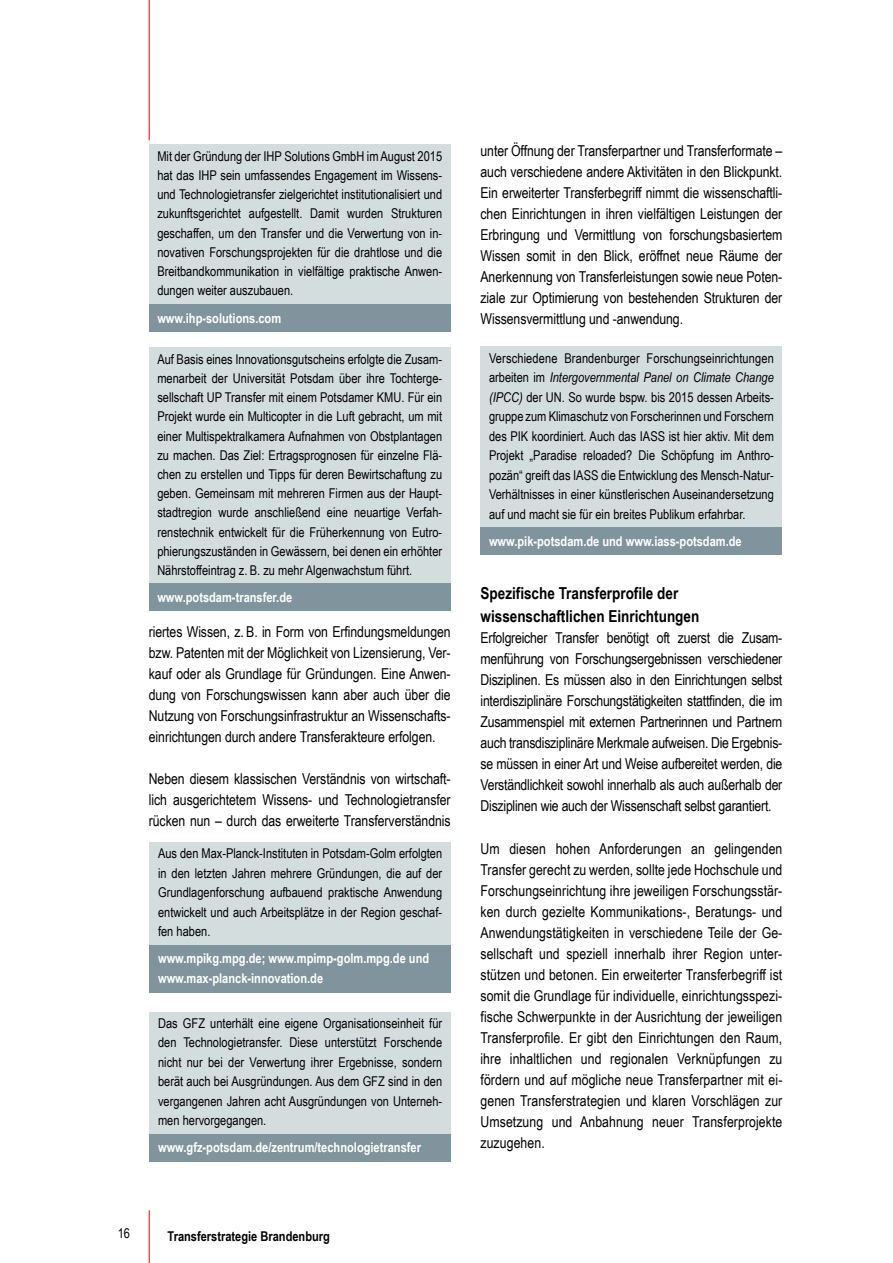
<style>
.page{position:relative;width:893px;height:1263px;background:#fff}
.page>*{position:absolute;margin:0;border:0;box-sizing:border-box;transform-origin:0 0}
.t1{font:700 16.5px/22.5px "Arial Narrow";color:#000}
.t2{font:15px/21px "Arial Narrow";letter-spacing:-.005em;color:#000;text-align:justify}
.t3{font:13.5px/19.2px "Arial Narrow";color:#000;text-align:justify}
.t4{font:700 13.5px/19.5px "Arial Narrow";color:#fff}
.t5{font:700 13.5px "Arial Narrow";color:#000}
.s1{font-style:italic}
</style>
<div class="page">
<hr style="left:149px;top:1210px;width:1px;height:53px;background:#e3000b">
<hr style="left:149px;top:0;width:1px;height:140px;background:#e3000b">
<div style="left:149px;top:145px;width:302px;height:160px;background:#d4dddd"></div>
<div style="left:149px;top:304px;width:302px;height:28px;background:#7f949c"></div>
<div style="left:149px;top:348px;width:302px;height:236px;background:#d4dddd"></div>
<div style="left:149px;top:584px;width:302px;height:27px;background:#7f949c"></div>
<div style="left:150px;top:842px;width:301px;height:103px;background:#d4dddd"></div>
<div style="left:150px;top:945px;width:301px;height:47px;background:#7f949c"></div>
<div style="left:150px;top:1012px;width:301px;height:122px;background:#d4dddd"></div>
<div style="left:150px;top:1134px;width:301px;height:28px;background:#7f949c"></div>
<div style="left:480px;top:347px;width:302px;height:181px;background:#d4dddd"></div>
<div style="left:480px;top:528px;width:302px;height:27px;background:#7f949c"></div>
<hr style="left:892px;top:62px;width:1px;height:557px;background:#dce0dd">
<hr style="left:892px;top:568px;width:1px;height:51px;background:#7f949c">
<p class="t3" style="left:157px;top:146px;width:286px">Mit der Gründung der IHP Solutions GmbH im August 2015 hat das IHP sein umfassendes Engagement im Wissens&shy;und Technologietransfer zielgerichtet institutionalisiert und zukunftsgerichtet aufgestellt. Damit wurden Strukturen geschaffen, um den Transfer und die Verwertung von in&shy;novativen Forschungsprojekten für die drahtlose und die Breitbandkommunikation in vielfältige praktische Anwen&shy;dungen weiter auszubauen.</p>
<p class="t4" style="left:157px;top:307px;width:125px">www.ihp-solutions.com</p>
<p class="t3" style="left:157px;top:349px;width:286px">Auf Basis eines Innovationsgutscheins erfolgte die Zusam&shy;menarbeit der Universität Potsdam über ihre Tochterge&shy;sellschaft UP Transfer mit einem Potsdamer KMU. Für ein Projekt wurde ein Multicopter in die Luft gebracht, um mit einer Multispektralkamera Aufnahmen von Obstplantagen zu machen. Das Ziel: Ertragsprognosen für einzelne Flä&shy;chen zu erstellen und Tipps für deren Bewirtschaftung zu geben. Gemeinsam mit mehreren Firmen aus der Haupt&shy;stadtregion wurde anschließend eine neuartige Verfah&shy;renstechnik entwickelt für die Früherkennung von Eutro&shy;phierungszuständen in Gewässern, bei denen ein erhöhter Nährstoffeintrag z. B. zu mehr Algenwachstum führt.</p>
<p class="t4" style="left:157px;top:587px;width:136px">www.potsdam-transfer.de</p>
<p class="t2" style="left:149px;top:621px;width:303px">riertes Wissen, z. B. in Form von Erfindungsmeldungen bzw. Patenten mit der Möglichkeit von Lizensierung, Ver&shy;kauf oder als Grundlage für Gründungen. Eine Anwen&shy;dung von Forschungswissen kann aber auch über die Nutzung von Forschungsinfrastruktur an Wissenschafts&shy;einrichtungen durch andere Transferakteure erfolgen.</p>
<p class="t2" style="left:149px;top:768px;width:303px">Neben diesem klassischen Verständnis von wirtschaft&shy;lich ausgerichtetem Wissens- und Technologietransfer rücken nun – durch das erweiterte Transferverständnis</p>
<p class="t3" style="left:158px;top:843px;width:286px">Aus den Max-Planck-Instituten in Potsdam-Golm erfolgten in den letzten Jahren mehrere Gründungen, die auf der Grundlagenforschung aufbauend praktische Anwendung entwickelt und auch Arbeitsplätze in der Region geschaf&shy;fen haben.</p>
<p class="t4" style="left:158px;top:948px;width:273px">www.mpikg.mpg.de; www.mpimp-golm.mpg.de und www.max-planck-innovation.de</p>
<p class="t3" style="left:158px;top:1013px;width:286px">Das GFZ unterhält eine eigene Organisationseinheit für den Technologietransfer. Diese unterstützt Forschende nicht nur bei der Verwertung ihrer Ergebnisse, sondern berät auch bei Ausgründungen. Aus dem GFZ sind in den vergangenen Jahren acht Ausgründungen von Unterneh&shy;men hervorgegangen.</p>
<p class="t4" style="left:158px;top:1137px;width:264px">www.gfz-potsdam.de/zentrum/technologietransfer</p>
<p class="t3" style="left:118px;top:1223px;width:14px">16</p>
<p class="t5" style="left:168px;top:1226px;width:164px">Transferstrategie Brandenburg</p>
<p class="t2" style="left:480px;top:139px;width:303px">unter Öffnung der Transferpartner und Transferformate – auch verschiedene andere Aktivitäten in den Blickpunkt.<br>Ein erweiterter Transferbegriff nimmt die wissenschaftli&shy;chen Einrichtungen in ihren vielfältigen Leistungen der Erbringung und Vermittlung von forschungsbasiertem Wissen somit in den Blick, eröffnet neue Räume der Anerkennung von Transferleistungen sowie neue Poten&shy;ziale zur Optimierung von bestehenden Strukturen der Wissensvermittlung und -anwendung.</p>
<p class="t3" style="left:489px;top:348px;width:286px">Verschiedene Brandenburger Forschungseinrichtungen arbeiten im <span class="s1">Intergovernmental Panel on Climate Change (IPCC)</span> der UN. So wurde bspw. bis 2015 dessen Arbeits&shy;gruppe zum Klimaschutz von Forscherinnen und Forschern des PIK koordiniert. Auch das IASS ist hier aktiv. Mit dem Projekt „Paradise reloaded? Die Schöpfung im Anthro&shy;pozän“ greift das IASS die Entwicklung des Mensch-Natur-Verhältnisses in einer künstlerischen Auseinandersetzung auf und macht sie für ein breites Publikum erfahrbar.</p>
<p class="t4" style="left:489px;top:531px;width:254px">www.pik-potsdam.de und www.iass-potsdam.de</p>
<p class="t1" style="left:480px;top:581px;width:220px">Spezifische Transferprofile der wissenschaftlichen Einrichtungen</p>
<p class="t2" style="left:480px;top:626px;width:303px">Erfolgreicher Transfer benötigt oft zuerst die Zusam&shy;menführung von Forschungsergebnissen verschiedener Disziplinen. Es müssen also in den Einrichtungen selbst interdisziplinäre Forschungstätigkeiten stattfinden, die im Zusammenspiel mit externen Partnerinnen und Partnern auch transdisziplinäre Merkmale aufweisen. Die Ergebnis&shy;se müssen in einer Art und Weise aufbereitet werden, die Verständlichkeit sowohl innerhalb als auch außerhalb der Disziplinen wie auch der Wissenschaft selbst garantiert.</p>
<p class="t2" style="left:480px;top:837px;width:303px">Um diesen hohen Anforderungen an gelingenden Transfer gerecht zu werden, sollte jede Hochschule und Forschungseinrichtung ihre jeweiligen Forschungsstär&shy;ken durch gezielte Kommunikations-, Beratungs- und Anwendungstätigkeiten in verschiedene Teile der Ge&shy;sellschaft und speziell innerhalb ihrer Region unter&shy;stützen und betonen. Ein erweiterter Transferbegriff ist somit die Grundlage für individuelle, einrichtungsspezi&shy;fische Schwerpunkte in der Ausrichtung der jeweiligen Transferprofile. Er gibt den Einrichtungen den Raum, ihre inhaltlichen und regionalen Verknüpfungen zu fördern und auf mögliche neue Transferpartner mit ei&shy;genen Transferstrategien und klaren Vorschlägen zur Umsetzung und Anbahnung neuer Transferprojekte zuzugehen.</p>
</div>
